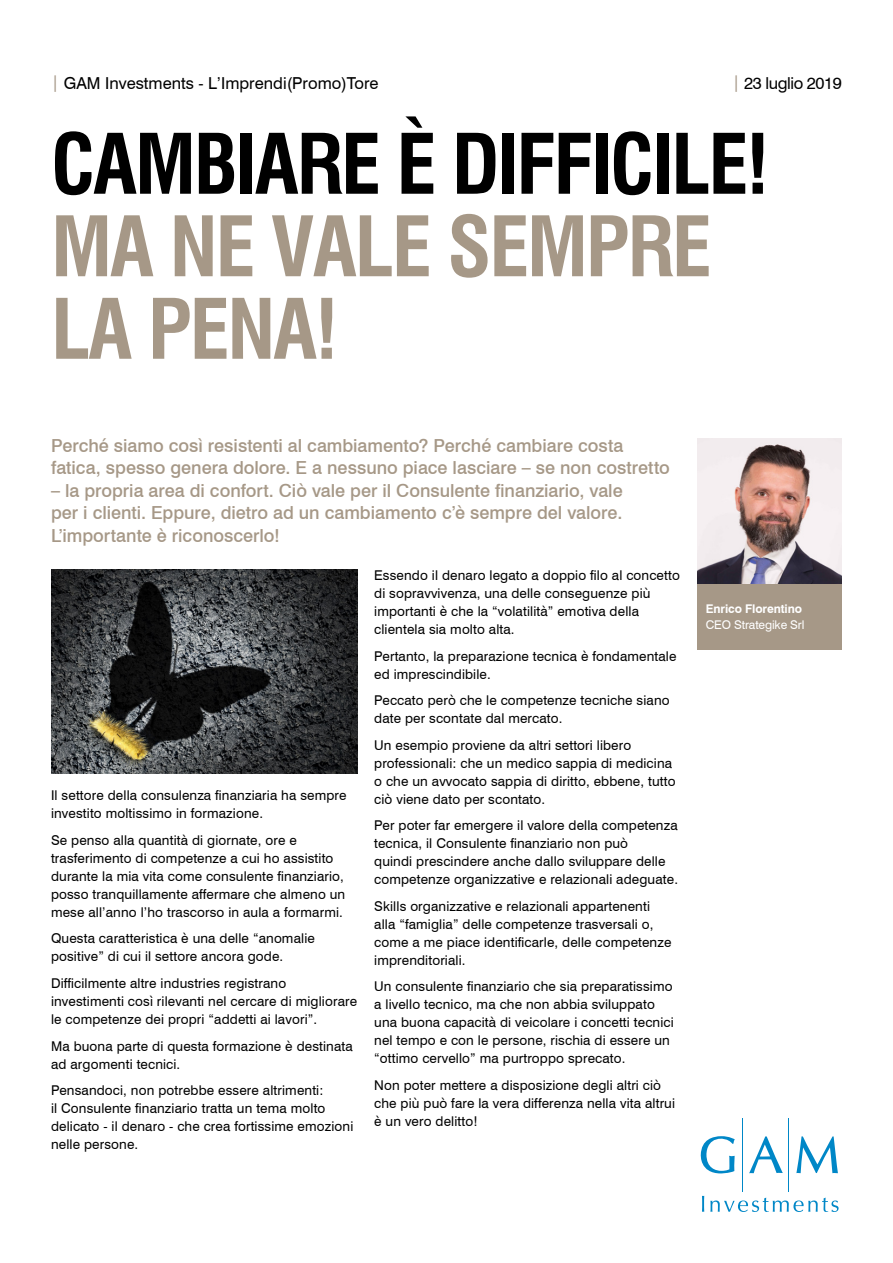
<style>
.page{position:relative;width:893px;height:1263px;background:#fff}
.page>*{position:absolute;margin:0;border:0;box-sizing:border-box;transform-origin:0 0}
.t1{font:700 condensed 81px/82.5px "Swiss 721 BT";letter-spacing:-.03em;color:#a69887}
.SUBTITLE{font:500 18px/22.5px "Swiss 721 BT";color:#a69887}
.t2{font:16.5px "Swiss 721 BT";color:#000}
.t3{font:16.5px "Swiss 721 BT";letter-spacing:-.025em;color:#000}
.BODY_text{font:13.5px/18px "Swiss 721 BT";letter-spacing:.01em;color:#000}
.t4{font:700 12px/16.5px "Swiss 721 BT";letter-spacing:-.01em;color:#fff}
.s1{color:#a69887}
.s2{color:#000}
.s3{font-weight:700;font-stretch:condensed}
.s4{font-weight:400}
</style>
<div class="page">
<img style="left:51px;top:570px;width:306px;height:204px">
<div style="left:697px;top:583px;width:145px;height:66px;background:#a69887"></div>
<img style="left:697px;top:438px;width:145px;height:145px">
<hr style="left:742px;top:1118px;width:1px;height:74px;background:#0087c7">
<hr style="left:789px;top:1118px;width:1px;height:74px;background:#0087c7">
<svg style="left:701px;top:1136px;width:34px;height:37px"></svg>
<svg style="left:749px;top:1136px;width:34px;height:37px"></svg>
<svg style="left:796px;top:1136px;width:42px;height:37px"></svg>
<svg style="left:702px;top:1196px;width:2px;height:16px"></svg>
<svg style="left:710px;top:1197px;width:128px;height:15px"></svg>
<p class="t2" style="left:51px;top:73px;width:329px"><span class="s1">|</span> GAM Investments - L’Imprendi(Promo)Tore</p>
<p class="t3" style="left:732px;top:73px;width:111px"><span class="s1">|</span> 23 luglio 2019</p>
<p class="t1" style="left:51px;top:123px;width:720px"><span class="s2">CAMBIARE È DIFFICILE!<br></span>MA NE VALE SEMPRE<br>LA PENA!</p>
<p class="SUBTITLE" style="left:51px;top:434px;width:620px">Perché siamo così resistenti al cambiamento? Perché cambiare costa fatica, spesso genera dolore. E a nessuno piace lasciare <span class="s3">–</span> se non costretto</p>
<p class="SUBTITLE" style="left:51px;top:479px;width:573px;text-align:justify"><span class="s3">–</span> la propria area di confort. Ciò vale per il Consulente finanziario, vale per i clienti. Eppure, dietro ad un cambiamento c’è sempre del valore.<br>L’importante è riconoscerlo!</p>
<p class="BODY_text" style="left:51px;top:786px;width:297px">Il settore della consulenza finanziaria ha sempre investito moltissimo in formazione.</p>
<p class="BODY_text" style="left:51px;top:831px;width:296px">Se penso alla quantità di giornate, ore e trasferimento di competenze a cui ho assistito durante la mia vita come consulente finanziario, posso tranquillamente affermare che almeno un mese all’anno l’ho trascorso in aula a formarmi.</p>
<p class="BODY_text" style="left:51px;top:929px;width:265px">Questa caratteristica è una delle “anomalie positive” di cui il settore ancora gode.</p>
<p class="BODY_text" style="left:51px;top:974px;width:308px">Difficilmente altre industries registrano investimenti così rilevanti nel cercare di migliorare le competenze dei propri “addetti ai lavori”.</p>
<p class="BODY_text" style="left:51px;top:1036px;width:303px">Ma buona parte di questa formazione è destinata ad argomenti tecnici.</p>
<p class="BODY_text" style="left:51px;top:1081px;width:304px">Pensandoci, non potrebbe essere altrimenti:<br>il Consulente finanziario tratta un tema molto delicato - il denaro - che crea fortissime emozioni nelle persone.</p>
<p class="BODY_text" style="left:374px;top:566px;width:307px">Essendo il denaro legato a doppio filo al concetto di sopravvivenza, una delle conseguenze più importanti è che la “volatilità” emotiva della clientela sia molto alta.</p>
<p class="BODY_text" style="left:374px;top:647px;width:304px">Pertanto, la preparazione tecnica è fondamentale ed imprescindibile.</p>
<p class="BODY_text" style="left:374px;top:691px;width:297px">Peccato però che le competenze tecniche siano date per scontate dal mercato.</p>
<p class="BODY_text" style="left:374px;top:736px;width:303px">Un esempio proviene da altri settori libero professionali: che un medico sappia di medicina o che un avvocato sappia di diritto, ebbene, tutto ciò viene dato per scontato.</p>
<p class="BODY_text" style="left:374px;top:816px;width:305px">Per poter far emergere il valore della competenza tecnica, il Consulente finanziario non può<br>quindi prescindere anche dallo sviluppare delle competenze organizzative e relazionali adeguate.</p>
<p class="BODY_text" style="left:374px;top:897px;width:299px">Skills organizzative e relazionali appartenenti alla “famiglia” delle competenze trasversali o, come a me piace identificarle, delle competenze imprenditoriali.</p>
<p class="BODY_text" style="left:374px;top:977px;width:301px">Un consulente finanziario che sia preparatissimo a livello tecnico, ma che non abbia sviluppato una buona capacità di veicolare i concetti tecnici nel tempo e con le persone, rischia di essere un “ottimo cervello” ma purtroppo sprecato.</p>
<p class="BODY_text" style="left:374px;top:1076px;width:302px">Non poter mettere a disposizione degli altri ciò che più può fare la vera differenza nella vita altrui è un vero delitto!</p>
<p class="t4" style="left:706px;top:600px;width:100px">Enrico Florentino<br><span class="s4">CEO Strategike Srl</span></p>
</div>
